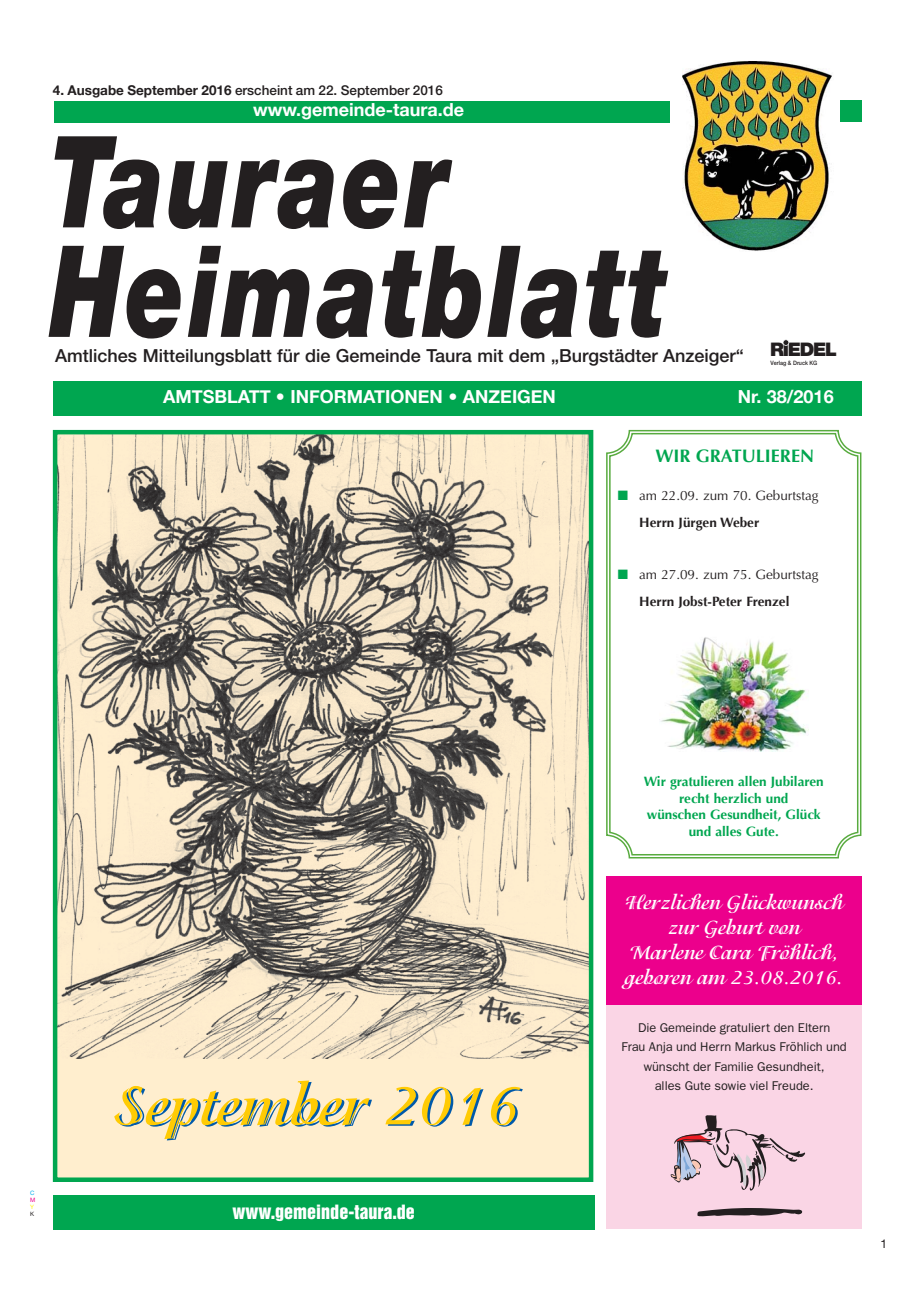
<style>
.page{position:relative;width:915px;height:1297px;background:#fff}
.page>*{position:absolute;margin:0;border:0;box-sizing:border-box;transform-origin:0 0}
.t1{font:italic 900 127.5px/109.5px "Helvetica Neue";letter-spacing:.035em;color:#231f20;scale:.75 1}
.t2{font:700 60px "Isadora";color:#005aaa}
.t3{font:700 21px/25.2px "Isadora";color:#fff;text-align:center}
.t4{font:900 18.75px "Helvetica Neue";letter-spacing:-.065em;color:#231f20}
.t5{font:500 18px "Helvetica Neue";color:#231f20}
.t6{font:700 18px "Helvetica Neue";color:#fff}
.t7{font:18px "Helvetica Inserat";color:#fff}
.t8{font:700 18px "Optima";color:#00a650}
.t9{font:13.5px/27px "Optima";color:#231f20}
.t10{font:700 13.5px/16.5px "Optima";color:#00a650;text-align:center}
.t11{font:500 13.5px "Helvetica Neue";color:#231f20}
.t12{font:12.75px/19.5px "Franklin Gothic";color:#231f20;text-align:center}
.t13{font:12px "Helvetica Neue";color:#231f20}
.t14{font:500 6px "Helvetica Neue";color:#231f20;scale:.9 1}
.t15{font:6px "Helvetica Neue";color:#00adef}
.t16{font:6px "Helvetica Neue";color:#ec008c}
.t17{font:6px "Helvetica Neue";color:#fff200}
.t18{font:6px "Helvetica Neue";color:#231f20}
.s1{font-weight:700}
.s2{color:#00a650}
</style>
<div class="page">
<div style="left:54px;top:101px;width:615px;height:21px;background:#00a650"></div>
<div style="left:782px;top:339px;width:7px;height:7px;border:2px solid #fff;border-radius:3px"></div>
<div style="left:835px;top:100px;width:26px;height:22px;background:#00a650"></div>
<div style="left:676px;top:61px;width:163px;height:190px;background:#fff"></div>
<img style="left:682px;top:61px;width:150px;height:190px">
<div style="left:53px;top:382px;width:808px;height:34px;background:#00a650"></div>
<svg style="left:606px;top:429px;width:255px;height:430px"></svg>
<div style="left:55px;top:432px;width:536px;height:748px;background:#ffeece"></div>
<img style="left:58px;top:435px;width:530px;height:624px">
<div style="left:53px;top:430px;width:540px;height:752px;border:4px solid #00a650"></div>
<img style="left:659px;top:632px;width:149px;height:119px">
<div style="left:53px;top:1195px;width:541px;height:34px;background:#00a650"></div>
<div style="left:606px;top:986px;width:255px;height:243px;background:#fad5e5"></div>
<div style="left:606px;top:876px;width:255px;height:129px;background:#ec008c"></div>
<svg style="left:697px;top:1208px;width:106px;height:9px"></svg>
<svg style="left:670px;top:1115px;width:135px;height:76px"></svg>
<p class="t11" style="left:53px;top:85px;width:391px"><span class="s1">4. Ausgabe September 2016</span> erscheint am 22. September 2016</p>
<h3 class="t6" style="left:253px;top:99px;width:212px">www.gemeinde-taura.de</h3>
<h1 class="t1" style="left:50px;top:138px;width:823px">Tauraer<br>Heimatblatt</h1>
<h3 class="t5" style="left:55px;top:349px;width:690px">Amtliches Mitteilungsblatt für die Gemeinde Taura mit dem „Burgstädter Anzeiger“</h3>
<h3 class="t4" style="left:770px;top:342px;width:68px">RIEDEL</h3>
<p class="t14" style="left:770px;top:361px;width:53px">Verlag &amp; Druck KG</p>
<h3 class="t6" style="left:163px;top:386px;width:394px">AMTSBLATT • INFORMATIONEN • ANZEIGEN</h3>
<h3 class="t6" style="left:737px;top:386px;width:97px">Nr. 38/2016</h3>
<h3 class="t8" style="left:655px;top:445px;width:160px">WIR GRATULIEREN</h3>
<p class="t9" style="left:639px;top:484px;width:181px;text-indent:-21px"><span class="s2">■</span> am 22.09. zum 70. Geburtstag<br><span class="s1">Herrn Jürgen Weber</span></p>
<p class="t9" style="left:617px;top:562px;width:202px;text-align:center"><span class="s2">■</span> am 27.09. zum 75. Geburtstag<br><span class="s1">Herrn Jobst-Peter Frenzel</span></p>
<p class="t15" style="left:30px;top:1190px;width:6px">C</p>
<p class="t16" style="left:30px;top:1197px;width:7px">M</p>
<p class="t17" style="left:30px;top:1205px;width:5px">Y</p>
<p class="t18" style="left:30px;top:1212px;width:6px">K</p>
<h2 class="t2" style="left:119px;top:1082px;width:404px">September 2016</h2>
<h3 class="t7" style="left:232px;top:1204px;width:184px">www.gemeinde-taura.de</h3>
<p class="t10" style="left:643px;top:773px;width:181px">Wir gratulieren allen Jubilaren recht herzlich und<br>wünschen Gesundheit, Glück und alles Gute.</p>
<h3 class="t3" style="left:624px;top:891px;width:220px">Herzlichen Glückwunsch zur Geburt von<br>Marlene Cara Fröhlich, geboren am 23.08.2016.</h3>
<p class="t12" style="left:621px;top:1019px;width:227px">Die Gemeinde gratuliert den Eltern<br>Frau Anja und Herrn Markus Fröhlich und wünscht der Familie Gesundheit,<br>alles Gute sowie viel Freude.</p>
<p class="t13" style="left:880px;top:1239px;width:8px">1</p>
</div>
